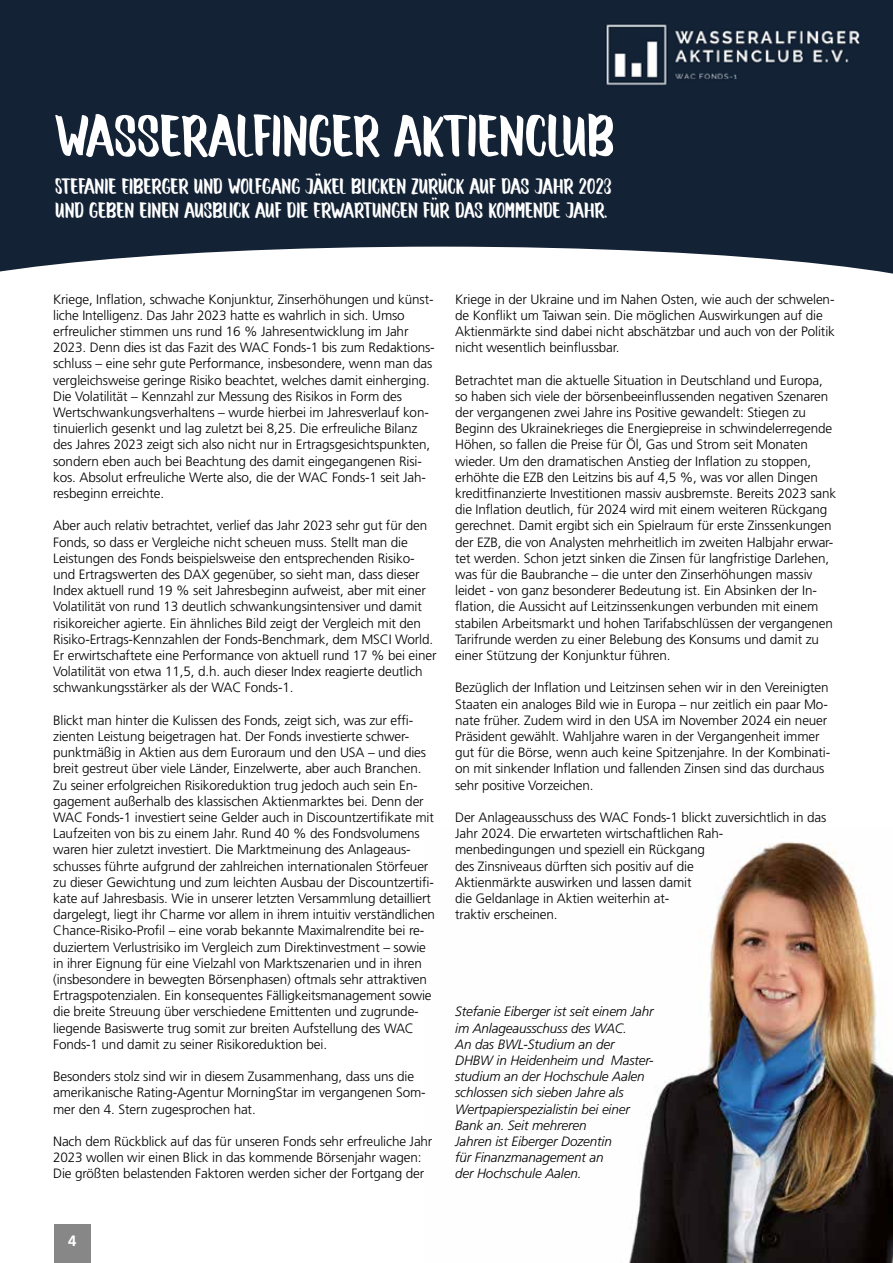
<style>
.page{position:relative;width:893px;height:1263px;background:#fff}
.page>*{position:absolute;margin:0;border:0;box-sizing:border-box;transform-origin:0 0}
.t1{font:60px "Winter";color:#fff}
.t2{font:22.5px/24px "Winter";color:#fff}
.t3{font:700 15px "Frutiger LT Std";color:#fff}
.t4{font:300 13.5px/16.2px "Frutiger LT Std";letter-spacing:-.01em;color:#000}
.t5{font:italic 300 13.5px/16.2px "Frutiger LT Std";letter-spacing:-.01em;color:#000}
</style>
<div class="page">
<img style="left:629px;top:842px;width:263px;height:421px">
<div style="left:0;top:0;width:893px;height:323px;background:#132235"></div>
<img style="left:605px;top:24px;width:255px;height:62px">
<svg style="left:0;top:247px;width:893px;height:76px;background:#e7e9eb"></svg>
<div style="left:54px;top:1224px;width:37px;height:39px;background:#878787"></div>
<h1 class="t1" style="left:55px;top:101px;width:561px">WASSERALFINGER AKTIENCLUB</h1>
<h2 class="t2" style="left:55px;top:174px;width:558px">STEFANIE EIBERGER UND WOLFGANG JÄKEL BLICKEN ZURÜCK AUF DAS JAHR 2023<br>UND GEBEN EINEN AUSBLICK AUF DIE ERWARTUNGEN FÜR DAS KOMMENDE JAHR.</h2>
<h2 class="t2" style="left:315px;top:156px;width:7px">..</h2>
<h2 class="t2" style="left:441px;top:156px;width:7px">..</h2>
<h2 class="t2" style="left:432px;top:180px;width:7px">..</h2>
<p class="t4" style="left:53px;top:291px;width:383px">Kriege, Inflation, schwache Konjunktur, Zinserhöhungen und künst&shy;liche Intelligenz. Das Jahr 2023 hatte es wahrlich in sich. Umso erfreulicher stimmen uns rund 16 % Jahresentwicklung im Jahr 2023. Denn dies ist das Fazit des WAC Fonds-1 bis zum Redaktions&shy;schluss – eine sehr gute Performance, insbesondere, wenn man das vergleichsweise geringe Risiko beachtet, welches damit einherging.<br>Die Volatilität – Kennzahl zur Messung des Risikos in Form des Wertschwankungsverhaltens – wurde hierbei im Jahresverlauf kon&shy;tinuierlich gesenkt und lag zuletzt bei 8,25. Die erfreuliche Bilanz des Jahres 2023 zeigt sich also nicht nur in Ertragsgesichtspunkten, sondern eben auch bei Beachtung des damit eingegangenen Risi&shy;kos. Absolut erfreuliche Werte also, die der WAC Fonds-1 seit Jah&shy;resbeginn erreichte.</p>
<p class="t4" style="left:53px;top:518px;width:385px">Aber auch relativ betrachtet, verlief das Jahr 2023 sehr gut für den Fonds, so dass er Vergleiche nicht scheuen muss. Stellt man die Leistungen des Fonds beispielsweise den entsprechenden Risiko&shy;und Ertragswerten des DAX gegenüber, so sieht man, dass dieser Index aktuell rund 19 % seit Jahresbeginn aufweist, aber mit einer Volatilität von rund 13 deutlich schwankungsintensiver und damit risikoreicher agierte. Ein ähnliches Bild zeigt der Vergleich mit den Risiko-Ertrags-Kennzahlen der Fonds-Benchmark, dem MSCI World.<br>Er erwirtschaftete eine Performance von aktuell rund 17 % bei einer Volatilität von etwa 11,5, d.h. auch dieser Index reagierte deutlich schwankungsstärker als der WAC Fonds-1.</p>
<p class="t4" style="left:53px;top:712px;width:383px">Blickt man hinter die Kulissen des Fonds, zeigt sich, was zur effi&shy;zienten Leistung beigetragen hat. Der Fonds investierte schwer&shy;punktmäßig in Aktien aus dem Euroraum und den USA – und dies breit gestreut über viele Länder, Einzelwerte, aber auch Branchen.<br>Zu seiner erfolgreichen Risikoreduktion trug jedoch auch sein En&shy;gagement außerhalb des klassischen Aktienmarktes bei. Denn der WAC Fonds-1 investiert seine Gelder auch in Discountzertifikate mit Laufzeiten von bis zu einem Jahr. Rund 40 % des Fondsvolumens waren hier zuletzt investiert. Die Marktmeinung des Anlageaus&shy;schusses führte aufgrund der zahlreichen internationalen Störfeuer zu dieser Gewichtung und zum leichten Ausbau der Discountzertifi&shy;kate auf Jahresbasis. Wie in unserer letzten Versammlung detailliert dargelegt, liegt ihr Charme vor allem in ihrem intuitiv verständlichen Chance-Risiko-Profil – eine vorab bekannte Maximalrendite bei re&shy;duziertem Verlustrisiko im Vergleich zum Direktinvestment – sowie in ihrer Eignung für eine Vielzahl von Marktszenarien und in ihren (insbesondere in bewegten Börsenphasen) oftmals sehr attraktiven Ertragspotenzialen. Ein konsequentes Fälligkeitsmanagement sowie die breite Streuung über verschiedene Emittenten und zugrunde&shy;liegende Basiswerte trug somit zur breiten Aufstellung des WAC Fonds-1 und damit zu seiner Risikoreduktion bei.</p>
<p class="t4" style="left:53px;top:1069px;width:374px">Besonders stolz sind wir in diesem Zusammenhang, dass uns die amerikanische Rating-Agentur MorningStar im vergangenen Som&shy;mer den 4. Stern zugesprochen hat.</p>
<p class="t4" style="left:53px;top:1133px;width:381px">Nach dem Rückblick auf das für unseren Fonds sehr erfreuliche Jahr<br>2023 wollen wir einen Blick in das kommende Börsenjahr wagen:<br>Die größten belastenden Faktoren werden sicher der Fortgang der</p>
<p class="t4" style="left:455px;top:291px;width:381px">Kriege in der Ukraine und im Nahen Osten, wie auch der schwelen&shy;de Konflikt um Taiwan sein. Die möglichen Auswirkungen auf die Aktienmärkte sind dabei nicht abschätzbar und auch von der Politik nicht wesentlich beinflussbar.</p>
<p class="t4" style="left:455px;top:372px;width:383px">Betrachtet man die aktuelle Situation in Deutschland und Europa, so haben sich viele der börsenbeeinflussenden negativen Szenaren der vergangenen zwei Jahre ins Positive gewandelt: Stiegen zu Beginn des Ukrainekrieges die Energiepreise in schwindelerregende Höhen, so fallen die Preise für Öl, Gas und Strom seit Monaten wieder. Um den dramatischen Anstieg der Inflation zu stoppen, erhöhte die EZB den Leitzins bis auf 4,5 %, was vor allen Dingen kreditfinanzierte Investitionen massiv ausbremste. Bereits 2023 sank die Inflation deutlich, für 2024 wird mit einem weiteren Rückgang gerechnet. Damit ergibt sich ein Spielraum für erste Zinssenkungen der EZB, die von Analysten mehrheitlich im zweiten Halbjahr erwar&shy;tet werden. Schon jetzt sinken die Zinsen für langfristige Darlehen, was für die Baubranche – die unter den Zinserhöhungen massiv leidet - von ganz besonderer Bedeutung ist. Ein Absinken der In&shy;flation, die Aussicht auf Leitzinssenkungen verbunden mit einem stabilen Arbeitsmarkt und hohen Tarifabschlüssen der vergangenen Tarifrunde werden zu einer Belebung des Konsums und damit zu einer Stützung der Konjunktur führen.</p>
<p class="t4" style="left:455px;top:680px;width:377px">Bezüglich der Inflation und Leitzinsen sehen wir in den Vereinigten Staaten ein analoges Bild wie in Europa – nur zeitlich ein paar Mo&shy;nate früher. Zudem wird in den USA im November 2024 ein neuer Präsident gewählt. Wahljahre waren in der Vergangenheit immer gut für die Börse, wenn auch keine Spitzenjahre. In der Kombinati&shy;on mit sinkender Inflation und fallenden Zinsen sind das durchaus sehr positive Vorzeichen.</p>
<p class="t4" style="left:455px;top:809px;width:373px">Der Anlageausschuss des WAC Fonds-1 blickt zuversichtlich in das Jahr 2024. Die erwarteten wirtschaftlichen Rah&shy;menbedingungen und speziell ein Rückgang<br>des Zinsniveaus dürften sich positiv auf die<br>Aktienmärkte auswirken und lassen damit<br>die Geldanlage in Aktien weiterhin at-<br>traktiv erscheinen.</p>
<p class="t5" style="left:455px;top:1004px;width:200px">Stefanie Eiberger ist seit einem Jahr im Anlageausschuss des WAC.<br>An das BWL-Studium an der<br>DHBW in Heidenheim und Master&shy;studium an der Hochschule Aalen schlossen sich sieben Jahre als<br>Wertpapierspezialistin bei einer<br>Bank an. Seit mehreren<br>Jahren ist Eiberger Dozentin<br>für Finanzmanagement an<br>der Hochschule Aalen.</p>
<p class="t3" style="left:68px;top:1231px;width:10px">4</p>
</div>
